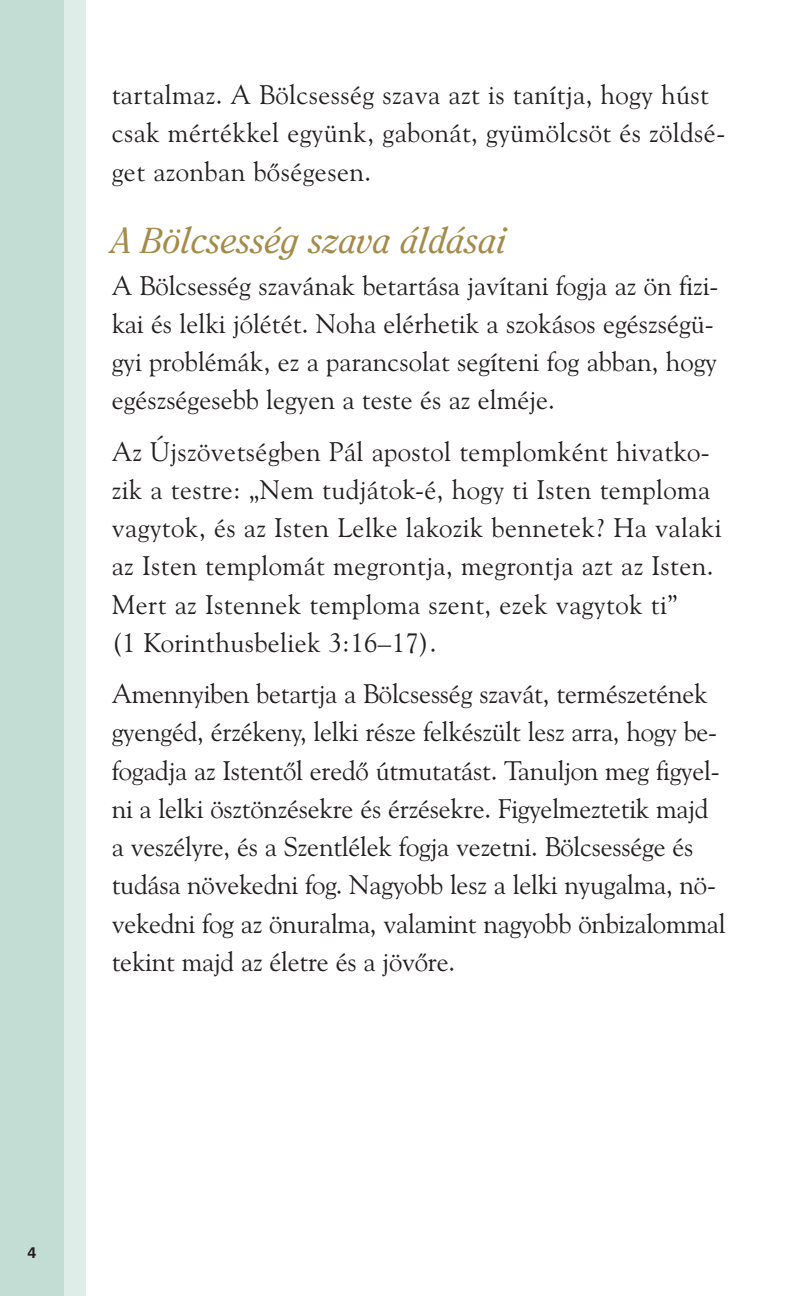
<style>
.page{position:relative;width:810px;height:1296px;background:#fff}
.page>*{position:absolute;margin:0;border:0;box-sizing:border-box;transform-origin:0 0}
.t1{font:36px "Clear CE Italic";color:#a48b4a}
.t2{font:27px/38.2px "Goudy CE Roman";color:#231f20}
.t3{font:15.75px "Swiss CE Bold";color:#231f20}
</style>
<div class="page">
<svg style="left:0;top:0;width:86px;height:1296px;background:#c9e1d9"></svg>
<p class="t2" style="left:112px;top:77px;width:615px">tartalmaz. A Bölcsesség szava azt is tanítja, hogy húst csak mértékkel együnk, gabonát, gyümölcsöt és zöldsé&shy;get azonban bŒségesen.</p>
<h1 class="t1" style="left:112px;top:226px;width:397px">A Bölcsesség szava áldásai</h1>
<p class="t2" style="left:112px;top:268px;width:608px">A Bölcsesség szavának betartása javítani fogja az ön fizi&shy;kai és lelki jólétét. Noha elérhetik a szokásos egészségü&shy;gyi problémák, ez a parancsolat segíteni fog abban, hogy egészségesebb legyen a teste és az elméje.</p>
<p class="t2" style="left:112px;top:434px;width:611px">Az Újszövetségben Pál apostol templomként hivatko&shy;zik a testre: „Nem tudjátok-é, hogy ti Isten temploma vagytok, és az Isten Lelke lakozik bennetek? Ha valaki az Isten templomát megrontja, megrontja azt az Isten.<br>Mert az Istennek temploma szent, ezek vagytok ti”<br>(1 Korinthusbeliek 3:16–17).</p>
<p class="t2" style="left:112px;top:676px;width:615px">Amennyiben betartja a Bölcsesség szavát, természetének gyengéd, érzékeny, lelki része felkészült lesz arra, hogy be&shy;fogadja az IstentŒl eredŒ útmutatást. Tanuljon meg figyel&shy;ni a lelki ösztönzésekre és érzésekre. Figyelmeztetik majd a veszélyre, és a Szentlélek fogja vezetni. Bölcsessége és tudása növekedni fog. Nagyobb lesz a lelki nyugalma, nö&shy;vekedni fog az önuralma, valamint nagyobb önbizalommal tekint majd az életre és a jövŒre.</p>
<p class="t3" style="left:28px;top:1246px;width:10px">4</p>
</div>
